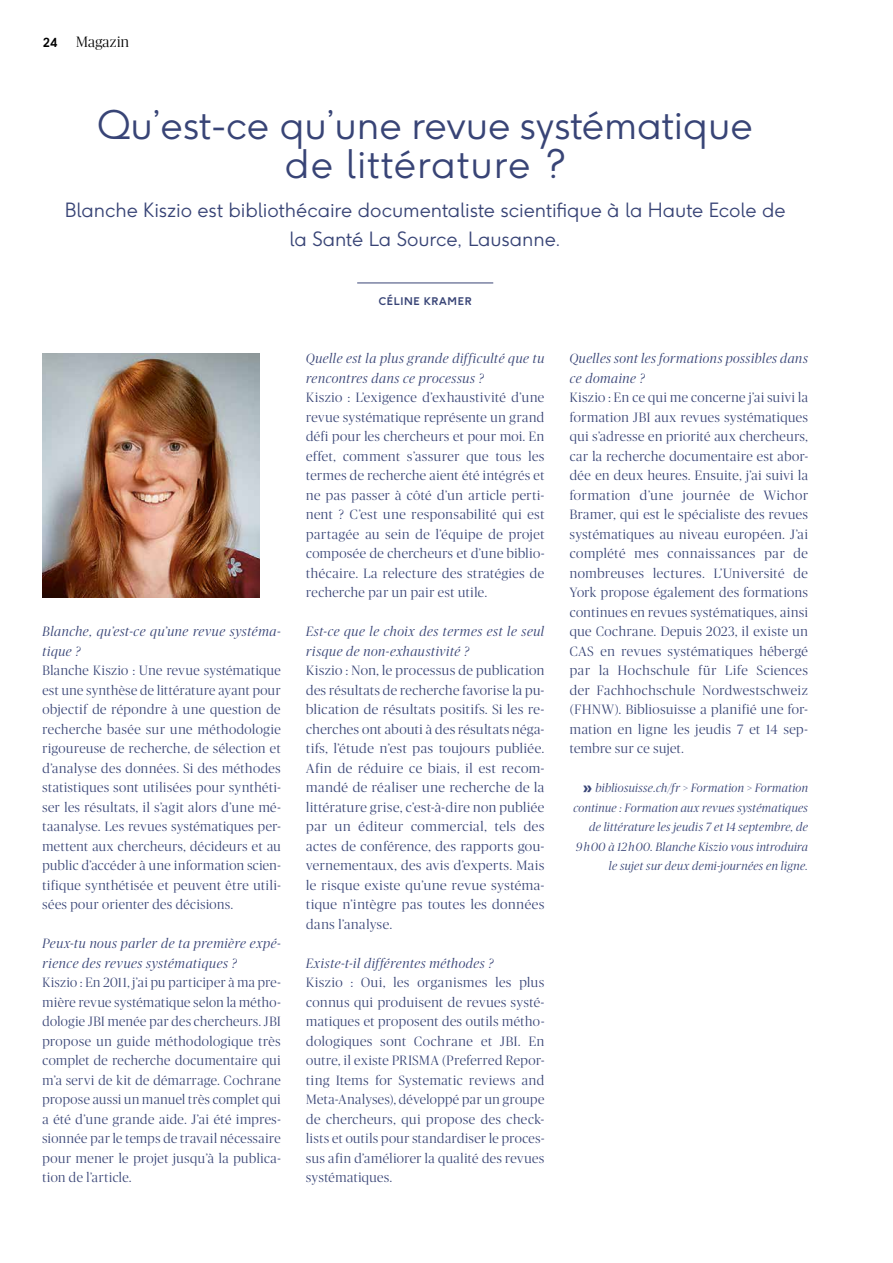
<style>
.page{position:relative;width:893px;height:1263px;background:#fff}
.page>*{position:absolute;margin:0;border:0;box-sizing:border-box;transform-origin:0 0}
.t1{font:300 39px/39px "F37 Ginger";color:#384476;text-align:center}
.t2{font:300 19.5px/29.2px "F37 Ginger";letter-spacing:-.005em;color:#384476;text-align:center}
.t3{font:300 15px "Publico Banner";letter-spacing:.025em;color:#000}
.t4{font:300 13.5px/19.5px "Publico Banner";letter-spacing:.04em;color:#384476;text-align:justify}
.t5{font:italic 300 13.5px/19.5px "Publico Banner";letter-spacing:.04em;color:#384476}
.t6{font:italic 300 12px/19.5px "Publico Banner";letter-spacing:.025em;color:#384476;text-align:right}
.t7{font:700 10.5px "F37 Ginger";letter-spacing:.06em;color:#384476}
.s1{font-family:"F37 Ginger";font-weight:700;font-size:12.3px}
.s2{font-family:"F37 Ginger";font-weight:700;font-style:normal;font-size:16.5px}
</style>
<div class="page">
<hr style="left:357px;top:283px;width:136px;height:1px;background:#384476">
<img style="left:42px;top:353px;width:218px;height:244px">
<p class="t3" style="left:43px;top:32px;width:87px"><span class="s1">24</span> Magazin</p>
<h1 class="t1" style="left:98px;top:105px;width:657px">Qu’est-ce qu’une revue systématique de littérature ?</h1>
<h2 class="t2" style="left:65px;top:195px;width:722px">Blanche Kiszio est bibliothécaire documentaliste scientifique à la Haute Ecole de la Santé La Source, Lausanne.</h2>
<p class="t5" style="left:43px;top:621px;width:240px">Blanche, qu’est-ce qu’une revue systéma&shy;tique ?</p>
<p class="t4" style="left:43px;top:660px;width:240px">Blanche Kiszio : Une revue systématique est une synthèse de littérature ayant pour objectif de répondre à une question de recherche basée sur une méthodologie rigoureuse de recherche, de sélection et d’analyse des données. Si des méthodes statistiques sont utilisées pour synthéti&shy;ser les résultats, il s’agit alors d’une mé&shy;taanalyse. Les revues systématiques per&shy;mettent aux chercheurs, décideurs et au public d’accéder à une information scien&shy;tifique synthétisée et peuvent être utili&shy;sées pour orienter des décisions.</p>
<p class="t5" style="left:43px;top:933px;width:240px">Peux-tu nous parler de ta première expé&shy;rience des revues systématiques ?</p>
<p class="t4" style="left:43px;top:972px;width:240px">Kiszio : En 2011, j’ai pu participer à ma pre&shy;mière revue systématique selon la métho&shy;dologie JBI menée par des chercheurs. JBI propose un guide méthodologique très complet de recherche documentaire qui m’a servi de kit de démarrage. Cochrane propose aussi un manuel très complet qui a été d’une grande aide. J’ai été impres&shy;sionnée par le temps de travail nécessaire pour mener le projet jusqu’à la publica&shy;tion de l’article.</p>
<p class="t7" style="left:379px;top:294px;width:94px">CÉLINE KRAMER</p>
<p class="t5" style="left:306px;top:348px;width:240px">Quelle est la plus grande difficulté que tu rencontres dans ce processus ?</p>
<p class="t4" style="left:306px;top:387px;width:240px">Kiszio : L’exigence d’exhaustivité d’une revue systématique représente un grand défi pour les chercheurs et pour moi. En effet, comment s’assurer que tous les termes de recherche aient été intégrés et ne pas passer à côté d’un article perti&shy;nent ? C’est une responsabilité qui est partagée au sein de l’équipe de projet composée de chercheurs et d’une biblio&shy;thécaire. La relecture des stratégies de recherche par un pair est utile.</p>
<p class="t5" style="left:306px;top:621px;width:240px">Est-ce que le choix des termes est le seul risque de non-exhaustivité ?</p>
<p class="t4" style="left:306px;top:660px;width:240px">Kiszio : Non, le processus de publication des résultats de recherche favorise la pu&shy;blication de résultats positifs. Si les re&shy;cherches ont abouti à des résultats néga&shy;tifs, l’étude n’est pas toujours publiée.<br>Afin de réduire ce biais, il est recom&shy;mandé de réaliser une recherche de la littérature grise, c’est-à-dire non publiée par un éditeur commercial, tels des actes de conférence, des rapports gou&shy;vernementaux, des avis d’experts. Mais le risque existe qu’une revue systéma&shy;tique n’intègre pas toutes les données dans l’analyse.</p>
<p class="t5" style="left:306px;top:952px;width:189px">Existe-t-il différentes méthodes ?</p>
<p class="t4" style="left:306px;top:972px;width:240px">Kiszio : Oui, les organismes les plus connus qui produisent de revues systé&shy;matiques et proposent des outils métho&shy;dologiques sont Cochrane et JBI. En outre, il existe PRISMA (Preferred Repor&shy;ting Items for Systematic reviews and Meta-Analyses), développé par un groupe de chercheurs, qui propose des check&shy;lists et outils pour standardiser le proces&shy;sus afin d’améliorer la qualité des revues systématiques.</p>
<p class="t5" style="left:570px;top:348px;width:240px">Quelles sont les formations possibles dans ce domaine ?</p>
<p class="t4" style="left:570px;top:387px;width:240px">Kiszio : En ce qui me concerne j’ai suivi la formation JBI aux revues systématiques qui s’adresse en priorité aux chercheurs, car la recherche documentaire est abor&shy;dée en deux heures. Ensuite, j’ai suivi la formation d’une journée de Wichor Bramer, qui est le spécialiste des revues systématiques au niveau européen. J’ai complété mes connaissances par de nombreuses lectures. L’Université de York propose également des formations continues en revues systématiques, ainsi que Cochrane. Depuis 2023, il existe un CAS en revues systématiques hébergé par la Hochschule für Life Sciences der Fachhochschule Nordwestschweiz (FHNW). Bibliosuisse a planifié une for&shy;mation en ligne les jeudis 7 et 14 sep&shy;tembre sur ce sujet.</p>
<p class="t6" style="left:573px;top:778px;width:236px"><span class="s2">»</span> bibliosuisse.ch/fr &gt; Formation &gt; Formation continue : Formation aux revues systématiques de littérature les jeudis 7 et 14 septembre, de<br>9 h 00 à 12 h 00. Blanche Kiszio vous introduira le sujet sur deux demi-journées en ligne.</p>
</div>
